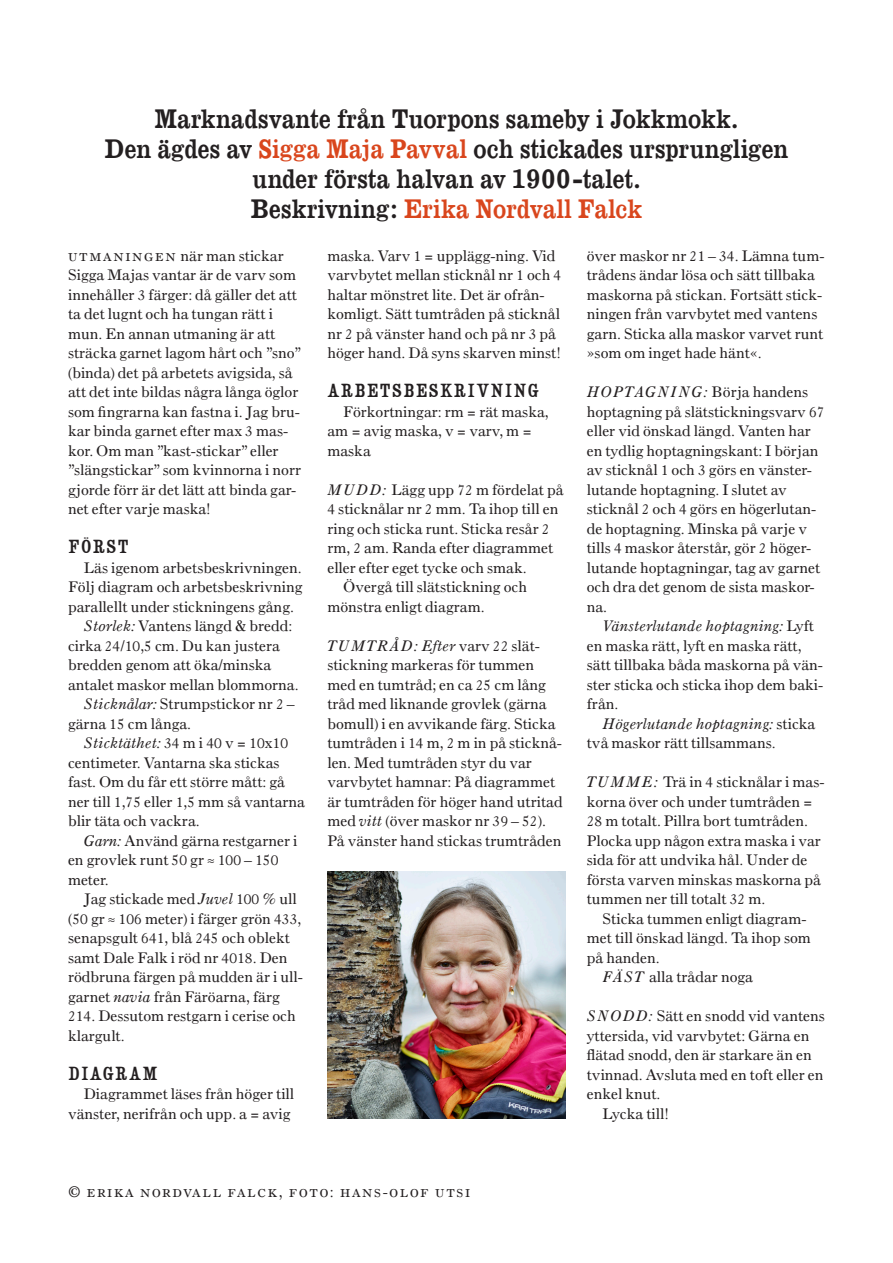
<style>
.page{position:relative;width:893px;height:1263px;background:#fff}
.page>*{position:absolute;margin:0;border:0;box-sizing:border-box;transform-origin:0 0}
.Ingress{font:27px/30px "Mt Clarendon";color:#231f20;text-align:center}
.Ingress-2{font:27px "Mt Clarendon";color:#d9461d}
.Brödtext_indrag{font:21.75px "Besley Clarendon ML";letter-spacing:.095em;color:#231f20}
.Brödtext_indrag-2{font:15.75px/19.5px "Old Style 7 Std";letter-spacing:-.005em;color:#231f20}
.Brödtext_indrag-3{font:15.75px "Old Style Seven SC";letter-spacing:.095em;color:#231f20}
.s1{color:#d9461d}
.s2{color:#231f20}
.s3{font-family:"Old Style Seven SC"}
.s4{font-style:italic}
</style>
<div class="page">
<img style="left:327px;top:872px;width:239px;height:247px">
<p class="Ingress" style="left:105px;top:104px;width:685px">Marknadsvante från Tuorpons sameby i Jokkmokk.<br>Den ägdes av <span class="s1">Sigga Maja Pavval</span> och stickades ursprungligen under första halvan av 1900-talet.</p>
<p class="Ingress-2" style="left:251px;top:193px;width:393px"><span class="s2">Beskrivning:</span> Erika Nordvall Falck</p>
<p class="Brödtext_indrag-2" style="left:68px;top:245px;width:235px"><span class="s3">utmaningen</span> när man stickar<br>Sigga Majas vantar är de varv som innehåller 3 färger: då gäller det att ta det lugnt och ha tungan rätt i mun. En annan utmaning är att sträcka garnet lagom hårt och ”sno” (binda) det på arbetets avigsida, så att det inte bildas några långa öglor som fingrarna kan fastna i. Jag bru&shy;kar binda garnet efter max 3 mas&shy;kor. Om man ”kast-stickar” eller ”slängstickar” som kvinnorna i norr gjorde förr är det lätt att binda gar&shy;net efter varje maska!</p>
<p class="Brödtext_indrag" style="left:68px;top:536px;width:61px">FÖRST</p>
<p class="Brödtext_indrag-2" style="left:68px;top:557px;width:236px;text-align:justify;text-indent:16px">Läs igenom arbetsbeskrivningen.<br>Följ diagram och arbetsbeskrivning parallellt under stickningens gång.</p>
<p class="Brödtext_indrag-2" style="left:68px;top:616px;width:232px;text-indent:16px"><span class="s4">Storlek:</span> Vantens längd &amp; bredd: cirka 24/10,5 cm. Du kan justera bredden genom att öka/minska antalet maskor mellan blommorna.</p>
<p class="Brödtext_indrag-2" style="left:68px;top:694px;width:228px;text-indent:16px"><span class="s4">Sticknålar:</span> Strumpstickor nr 2 – gärna 15 cm långa.</p>
<p class="Brödtext_indrag-2" style="left:68px;top:733px;width:239px;text-indent:16px"><span class="s4">Sticktäthet:</span> 34 m i 40 v = 10x10 centimeter. Vantarna ska stickas fast. Om du får ett större mått: gå ner till 1,75 eller 1,5 mm så vantarna blir täta och vackra.</p>
<p class="Brödtext_indrag-2" style="left:68px;top:830px;width:231px;text-indent:16px"><span class="s4">Garn:</span> Använd gärna restgarner i en grovlek runt 50 gr ≈ 100 – 150 meter.</p>
<p class="Brödtext_indrag-2" style="left:68px;top:889px;width:237px;text-indent:16px">Jag stickade med <span class="s4">Juvel</span> 100 % ull (50 gr ≈ 106 meter) i färger grön 433, senapsgult 641, blå 245 och oblekt samt Dale Falk i röd nr 4018. Den rödbruna färgen på mudden är i ull&shy;garnet <span class="s4">navia</span> från Färöarna, färg<br>214. Dessutom restgarn i cerise och klargult.</p>
<p class="Brödtext_indrag" style="left:68px;top:1063px;width:90px">DIAGRAM</p>
<p class="Brödtext_indrag-2" style="left:68px;top:1084px;width:228px;text-align:right">Diagrammet läses från höger till vänster, nerifrån och upp. a = avig</p>
<p class="Brödtext_indrag-2" style="left:327px;top:245px;width:236px">maska. Varv 1 = upplägg-ning. Vid varvbytet mellan sticknål nr 1 och 4 haltar mönstret lite. Det är ofrån&shy;komligt. Sätt tumtråden på sticknål nr 2 på vänster hand och på nr 3 på höger hand. Då syns skarven minst!</p>
<p class="Brödtext_indrag" style="left:327px;top:380px;width:212px">ARBETSBESKRIVNING</p>
<p class="Brödtext_indrag-2" style="left:327px;top:401px;width:223px;text-indent:16px">Förkortningar: rm = rät maska, am = avig maska, v = varv, m = maska</p>
<p class="Brödtext_indrag-2" style="left:327px;top:479px;width:238px"><span class="s4">MUDD:</span> Lägg upp 72 m fördelat på<br>4 sticknålar nr 2 mm. Ta ihop till en ring och sticka runt. Sticka resår 2 rm, 2 am. Randa efter diagrammet eller efter eget tycke och smak.</p>
<p class="Brödtext_indrag-2" style="left:327px;top:577px;width:201px;text-indent:16px">Övergå till slätstickning och mönstra enligt diagram.</p>
<p class="Brödtext_indrag-2" style="left:327px;top:635px;width:237px"><span class="s4">TUMTRÅD: Efter</span> varv 22 slät&shy;stickning markeras för tummen med en tumtråd; en ca 25 cm lång tråd med liknande grovlek (gärna bomull) i en avvikande färg. Sticka tumtråden i 14 m, 2 m in på sticknå&shy;len. Med tumtråden styr du var varvbytet hamnar: På diagrammet är tumtråden för höger hand utritad med <span class="s4">vitt</span> (över maskor nr 39 – 52).<br>På vänster hand stickas trumtråden</p>
<p class="Brödtext_indrag-2" style="left:587px;top:245px;width:239px">över maskor nr 21 – 34. Lämna tum&shy;trådens ändar lösa och sätt tillbaka maskorna på stickan. Fortsätt stick&shy;ningen från varvbytet med vantens garn. Sticka alla maskor varvet runt »som om inget hade hänt«.</p>
<p class="Brödtext_indrag-2" style="left:587px;top:382px;width:239px"><span class="s4">HOPTAGNING:</span> Börja handens hoptagning på slätstickningsvarv 67 eller vid önskad längd. Vanten har en tydlig hoptagningskant: I början av sticknål 1 och 3 görs en vänster&shy;lutande hoptagning. I slutet av sticknål 2 och 4 görs en högerlutan&shy;de hoptagning. Minska på varje v tills 4 maskor återstår, gör 2 höger&shy;lutande hoptagningar, tag av garnet och dra det genom de sista maskor&shy;na.</p>
<p class="Brödtext_indrag-2" style="left:587px;top:616px;width:238px;text-indent:16px"><span class="s4">Vänsterlutande hoptagning:</span> Lyft en maska rätt, lyft en maska rätt, sätt tillbaka båda maskorna på vän&shy;ster sticka och sticka ihop dem baki&shy;från.</p>
<p class="Brödtext_indrag-2" style="left:587px;top:713px;width:230px;text-indent:16px"><span class="s4">Högerlutande hoptagning:</span> sticka två maskor rätt tillsammans.</p>
<p class="Brödtext_indrag-2" style="left:587px;top:772px;width:239px"><span class="s4">TUMME:</span> Trä in 4 sticknålar i mas&shy;korna över och under tumtråden =<br>28 m totalt. Pillra bort tumtråden.<br>Plocka upp någon extra maska i var sida för att undvika hål. Under de första varven minskas maskorna på tummen ner till totalt 32 m.</p>
<p class="Brödtext_indrag-2" style="left:587px;top:908px;width:226px;text-indent:16px">Sticka tummen enligt diagram&shy;met till önskad längd. Ta ihop som på handen.</p>
<p class="Brödtext_indrag-2" style="left:603px;top:967px;width:152px"><span class="s4">FÄST</span> alla trådar noga</p>
<p class="Brödtext_indrag-2" style="left:587px;top:1006px;width:240px"><span class="s4">SNODD:</span> Sätt en snodd vid vantens yttersida, vid varvbytet: Gärna en flätad snodd, den är starkare än en tvinnad. Avsluta med en toft eller en enkel knut.</p>
<p class="Brödtext_indrag-2" style="left:603px;top:1103px;width:68px">Lycka till!</p>
<p class="Brödtext_indrag-3" style="left:68px;top:1183px;width:404px">© erika nordvall falck, foto: hans-olof utsi</p>
</div>
